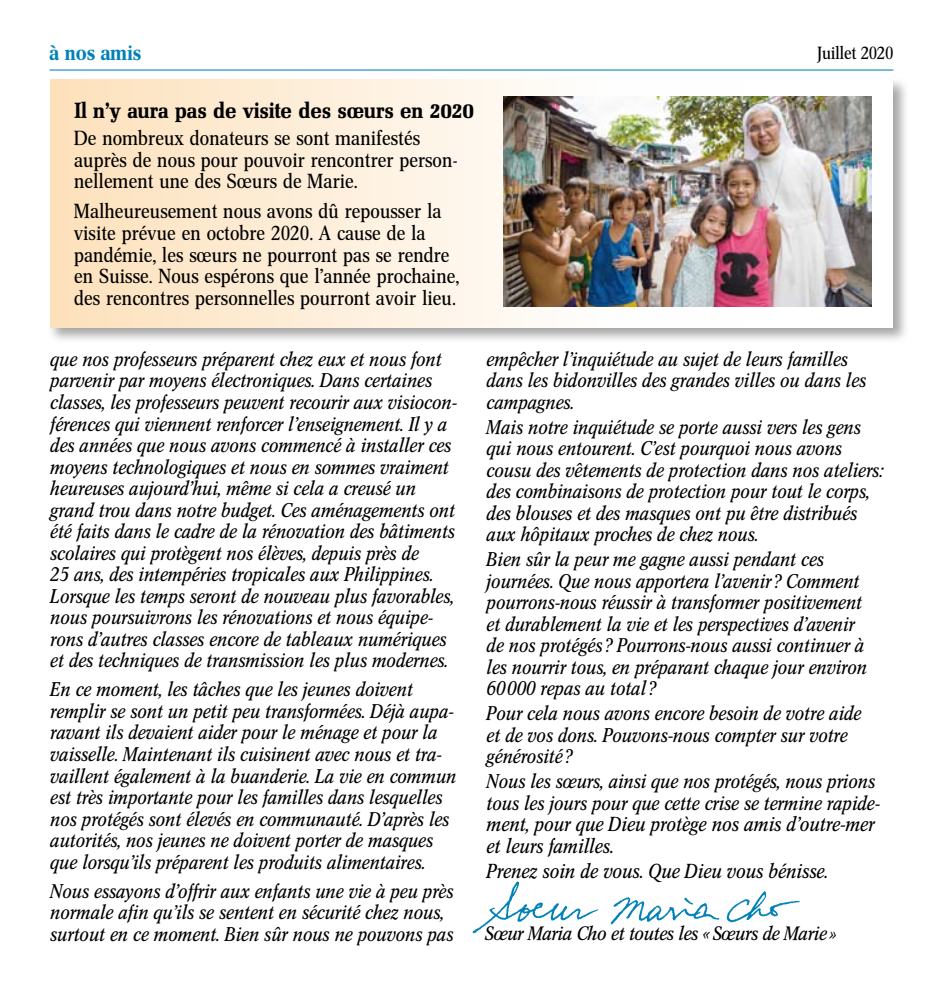
<style>
.page{position:relative;width:943px;height:993px;background:#fff}
.page>*{position:absolute;margin:0;border:0;box-sizing:border-box;transform-origin:0 0}
.t1{font:21.88px "Mel Bol";color:#000;scale:.95 1}
.t2{font:21px "Cnn Med";color:#0081b8}
.t3{font:20.12px/21.9px "Cnn Reg";letter-spacing:.015em;color:#000;scale:1.05 1}
.t4{font:20.12px/21.3px "Cnn Ita";letter-spacing:.015em;color:#000}
.t5{font:19.6px/21.5px "Cnn Ita";letter-spacing:.015em;color:#000}
.t6{font:19.25px "Cnn Ita";color:#000}
.t7{font:17.5px "Cnn Reg";color:#000;scale:1.05 1}
</style>
<div class="page">
<hr style="left:50px;top:69px;width:843px;height:1px;background:#0081b8">
<img style="left:472px;top:881px;width:328px;height:53px">
<div style="left:47px;top:77px;width:862px;height:267px;background:#000;opacity:.35"></div>
<div style="left:50px;top:79px;width:843px;height:248px;background:#fff"></div>
<div style="left:50px;top:79px;width:694px;height:248px;background:linear-gradient(to right,#fde2bd,#feffff)"></div>
<img style="left:504px;top:97px;width:367px;height:209px">
<p class="t2" style="left:50px;top:40px;width:93px">à nos amis</p>
<p class="t7" style="left:817px;top:43px;width:74px">Juillet 2020</p>
<p class="t1" style="left:74px;top:98px;width:422px">Il n’y aura pas de visite des sœurs en 2020</p>
<p class="t3" style="left:74px;top:127px;width:367px">De nombreux donateurs se sont manifestés auprès de nous pour pouvoir rencontrer person&shy;nellement une des Sœurs de Marie.</p>
<p class="t3" style="left:74px;top:200px;width:368px">Malheureusement nous avons dû repousser la visite prévue en octobre 2020. A cause de la pandémie, les sœurs ne pourront pas se rendre en Suisse. Nous espérons que l’année prochaine, des rencontres personnelles pourront avoir lieu.</p>
<p class="t5" style="left:50px;top:348px;width:409px">que nos professeurs préparent chez eux et nous font parvenir par moyens électroniques. Dans certaines classes, les professeurs peuvent recourir aux visiocon&shy;férences qui viennent renforcer l’enseignement. Il y a des années que nous avons commencé à installer ces moyens technologiques et nous en sommes vraiment heureuses aujourd’hui, même si cela a creusé un grand trou dans notre budget. Ces aménagements ont été faits dans le cadre de la rénovation des bâtiments scolaires qui protègent nos élèves, depuis près de<br>25 ans, des intempéries tropicales aux Philippines.<br>Lorsque les temps seront de nouveau plus favorables, nous poursuivrons les rénovations et nous équipe&shy;rons d’autres classes encore de tableaux numériques et des techniques de transmission les plus modernes.</p>
<p class="t5" style="left:50px;top:679px;width:407px">En ce moment, les tâches que les jeunes doivent remplir se sont un petit peu transformées. Déjà aupa&shy;ravant ils devaient aider pour le ménage et pour la vaisselle. Maintenant ils cuisinent avec nous et tra&shy;vaillent également à la buanderie. La vie en commun est très importante pour les familles dans lesquelles nos protégés sont élevés en communauté. D’après les autorités, nos jeunes ne doivent porter de masques que lorsqu’ils préparent les produits alimentaires.</p>
<p class="t5" style="left:50px;top:880px;width:404px">Nous essayons d’offrir aux enfants une vie à peu près normale afin qu’ils se sentent en sécurité chez nous, surtout en ce moment. Bien sûr nous ne pouvons pas</p>
<p class="t5" style="left:486px;top:348px;width:381px">empêcher l’inquiétude au sujet de leurs familles dans les bidonvilles des grandes villes ou dans les campagnes.</p>
<p class="t5" style="left:486px;top:416px;width:398px">Mais notre inquiétude se porte aussi vers les gens qui nous entourent. C’est pourquoi nous avons cousu des vêtements de protection dans nos ateliers: des combinaisons de protection pour tout le corps, des blouses et des masques ont pu être distribués aux hôpitaux proches de chez nous.</p>
<p class="t5" style="left:486px;top:549px;width:381px">Bien sûr la peur me gagne aussi pendant ces journées. Que nous apportera l’avenir? Comment pourrons-nous réussir à transformer positivement et durablement la vie et les perspectives d’avenir de nos protégés? Pourrons-nous aussi continuer à les nourrir tous, en préparant chaque jour environ 60000 repas au total?</p>
<p class="t5" style="left:486px;top:702px;width:376px">Pour cela nous avons encore besoin de votre aide et de vos dons. Pouvons-nous compter sur votre générosité?</p>
<p class="t5" style="left:486px;top:770px;width:395px">Nous les sœurs, ainsi que nos protégés, nous prions tous les jours pour que cette crise se termine rapide-</p>
<p class="t4" style="left:486px;top:813px;width:389px">ment, pour que Dieu protège nos amis d’outre-mer et leurs familles.</p>
<p class="t4" style="left:486px;top:860px;width:343px">Prenez soin de vous. Que Dieu vous bénisse.</p>
<p class="t6" style="left:484px;top:921px;width:353px">Sœur Maria Cho et toutes les « Sœurs de Marie »</p>
</div>
